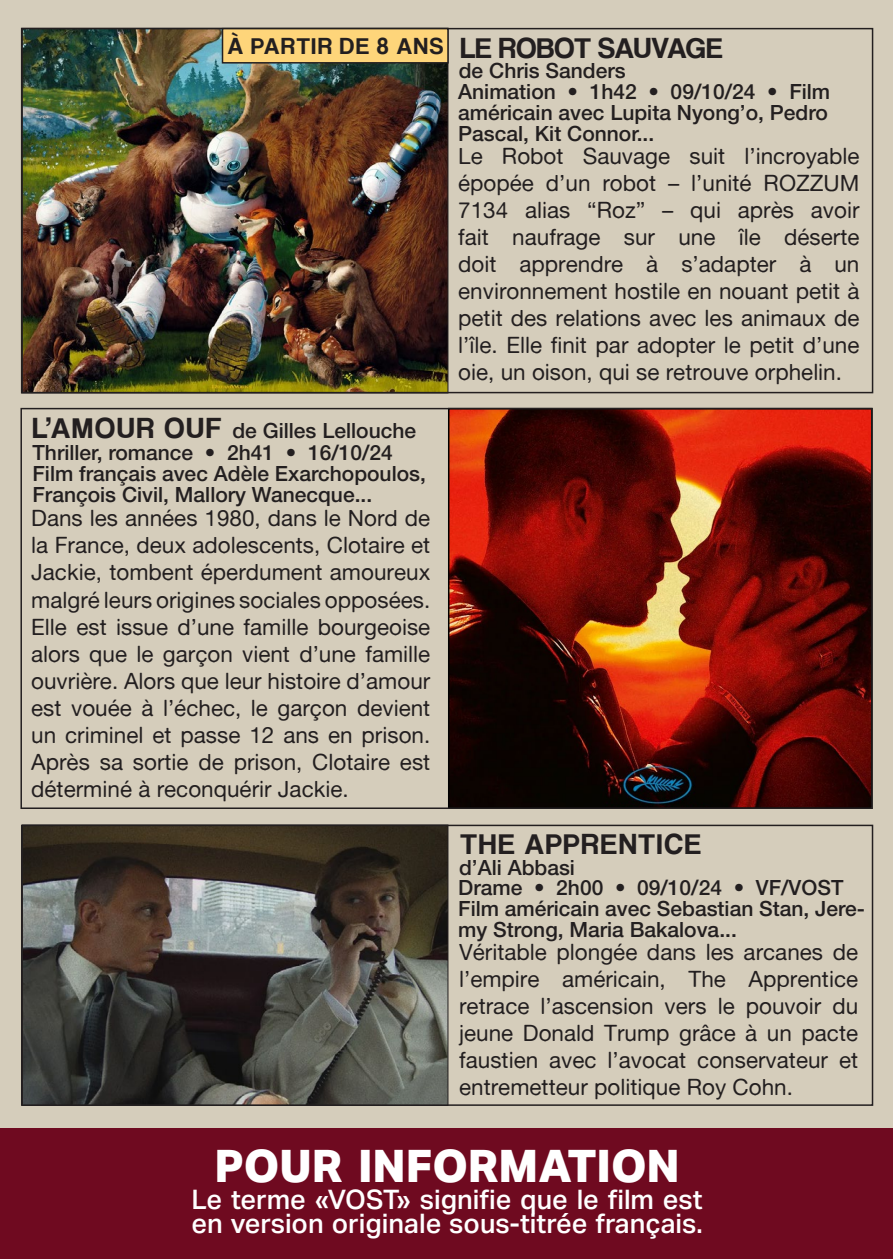
<style>
.page{position:relative;width:893px;height:1259px;background:#d5cdbb}
.page>*{position:absolute;margin:0;border:0;box-sizing:border-box;transform-origin:0 0}
.FILM_GRILLE{font:800 45px "Aktiv Grotesk";color:#fff}
.TITREDUFILMPETIT{font:30px "Coolvetica Rg";letter-spacing:.06em;color:#231f20}
.TITREDUFILMPETIT-2{font:30px "Coolvetica Rg";letter-spacing:.01em;color:#231f20}
.FILM_GRILLE-2{font:500 27px/24px "Aktiv Grotesk";color:#fff}
.TITREDUFILMPETIT-3{font:24px "Coolvetica Rg";letter-spacing:.065em;color:#231f20}
.SYNOPSISPETIT{font:22.5px/27px "Alte Haas Grotesk";color:#231f20;text-align:justify}
.FICHETECHNIQUEFILMS{font:500 21px/21px "Helvetica Neue LT Std";color:#231f20}
</style>
<div class="page">
<img style="left:24px;top:31px;width:422px;height:359px">
<div style="left:21px;top:28px;width:852px;height:365px;border:2px solid #231f20"></div>
<img style="left:24px;top:827px;width:422px;height:276px">
<div style="left:21px;top:824px;width:852px;height:282px;border:2px solid #231f20"></div>
<div style="left:222px;top:29px;width:226px;height:34px;background:#fed57a"></div>
<div style="left:222px;top:28px;width:227px;height:36px;border:2px solid #231f20"></div>
<img style="left:451px;top:411px;width:419px;height:395px">
<div style="left:20px;top:408px;width:853px;height:401px;border:2px solid #231f20"></div>
<div style="left:0;top:1128px;width:893px;height:131px;background:#6f0a20"></div>
<p class="TITREDUFILMPETIT-3" style="left:228px;top:32px;width:217px">À PARTIR DE 8 ANS</p>
<p class="TITREDUFILMPETIT" style="left:32px;top:411px;width:190px">L’AMOUR OUF</p>
<p class="FICHETECHNIQUEFILMS" style="left:232px;top:420px;width:185px">de Gilles Lellouche</p>
<p class="FICHETECHNIQUEFILMS" style="left:32px;top:442px;width:362px">Thriller, romance • 2h41 • 16/10/24</p>
<p class="FICHETECHNIQUEFILMS" style="left:32px;top:463px;width:395px">Film français avec Adèle Exarchopoulos,<br>François Civil, Mallory Wanecque...</p>
<p class="SYNOPSISPETIT" style="left:31px;top:504px;width:401px">Dans les années 1980, dans le Nord de la France, deux adolescents, Clotaire et Jackie, tombent éperdument amoureux malgré leurs origines sociales opposées.<br>Elle est issue d’une famille bourgeoise alors que le garçon vient d’une famille ouvrière. Alors que leur histoire d’amour est vouée à l’échec, le garçon devient un criminel et passe 12 ans en prison.<br>Après sa sortie de prison, Clotaire est déterminé à reconquérir Jackie.</p>
<p class="TITREDUFILMPETIT-2" style="left:460px;top:30px;width:263px">LE ROBOT SAUVAGE</p>
<p class="FICHETECHNIQUEFILMS" style="left:459px;top:60px;width:168px">de Chris Sanders</p>
<p class="FICHETECHNIQUEFILMS" style="left:458px;top:81px;width:373px;text-align:justify">Animation • 1h42 • 09/10/24 • Film américain avec Lupita Nyong’o, Pedro Pascal, Kit Connor...</p>
<p class="SYNOPSISPETIT" style="left:458px;top:142px;width:403px">Le Robot Sauvage suit l’incroyable épopée d’un robot – l’unité ROZZUM 7134 alias “Roz” – qui après avoir fait naufrage sur une île déserte doit apprendre à s’adapter à un environnement hostile en nouant petit à petit des relations avec les animaux de l’île. Elle finit par adopter le petit d’une oie, un oison, qui se retrouve orphelin.</p>
<p class="TITREDUFILMPETIT" style="left:460px;top:827px;width:242px">THE APPRENTICE</p>
<p class="FICHETECHNIQUEFILMS" style="left:459px;top:857px;width:117px">d’Ali Abbasi</p>
<p class="FICHETECHNIQUEFILMS" style="left:458px;top:877px;width:408px">Drame • 2h00 • 09/10/24 • VF/VOST<br>Film américain avec Sebastian Stan, Jere&shy;my Strong, Maria Bakalova...</p>
<p class="SYNOPSISPETIT" style="left:459px;top:937px;width:401px">Véritable plongée dans les arcanes de l’empire américain, The Apprentice retrace l’ascension vers le pouvoir du jeune Donald Trump grâce à un pacte faustien avec l’avocat conservateur et entremetteur politique Roy Cohn.</p>
<p class="FILM_GRILLE" style="left:215px;top:1137px;width:467px">POUR INFORMATION</p>
<p class="FILM_GRILLE-2" style="left:192px;top:1186px;width:513px">Le terme «VOST» signifie que le film est en version originale sous-titrée français.</p>
</div>
